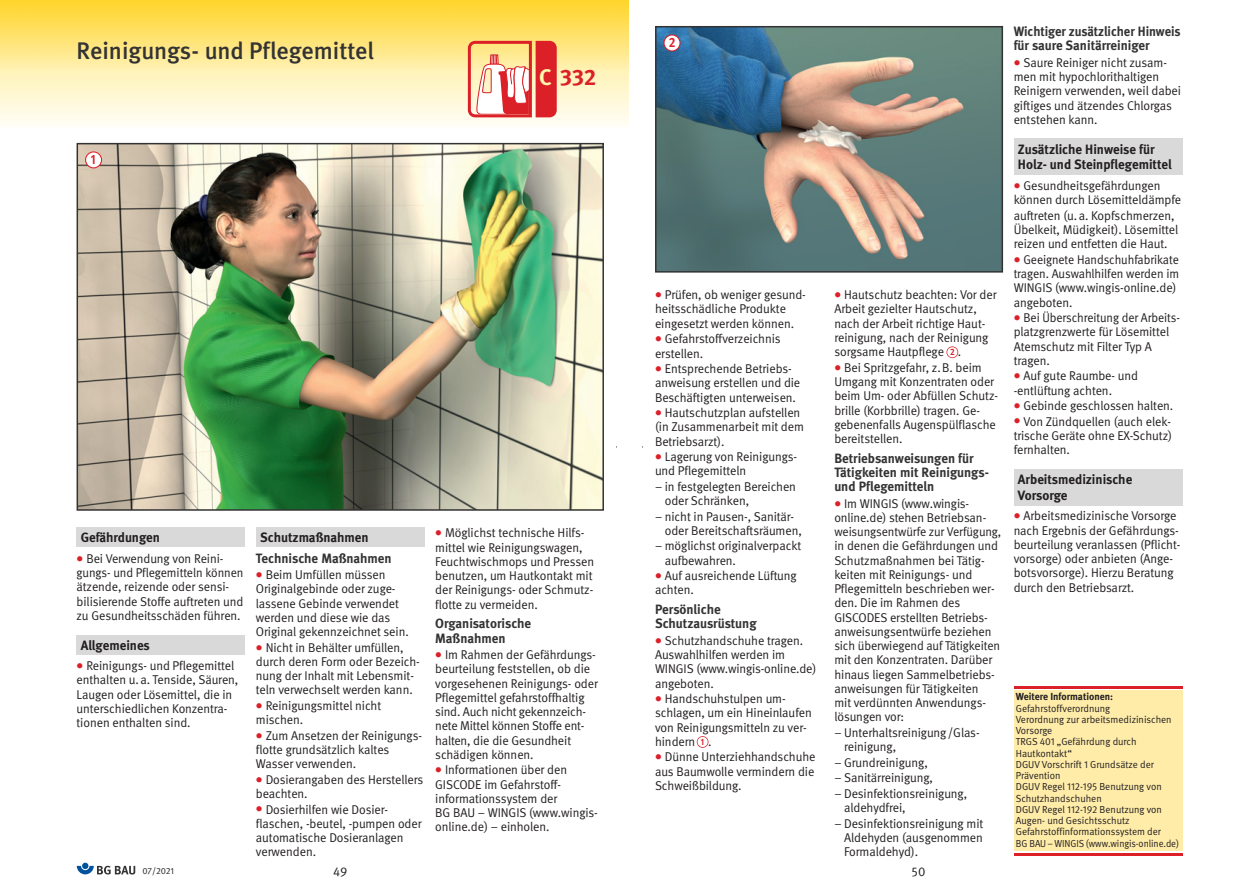
<style>
.page{position:relative;width:1259px;height:893px;background:#fff}
.page>*{position:absolute;margin:0;border:0;box-sizing:border-box;transform-origin:0 0}
.t1{font:500 24px "DGUV Meta";color:#333}
.t2{font:700 22.5px "DGUV Meta";color:#db2028}
.t3{font:700 13.5px/14.2px "DGUV Meta";color:#333}
.t4{font:700 13.5px/15.8px "DGUV Meta";color:#231f20}
.t5{font:700 13.5px/14.2px "DGUV Meta";color:#333;scale:.94 1}
.t6{font:700 13.5px "DGUV Meta";color:#db2028;scale:.9 1}
.t7{font:12.75px/14.2px "DGUV Meta";letter-spacing:-.005em;color:#231f20}
.t8{font:12.75px/14.2px "DGUV Meta";letter-spacing:-.005em;color:#231f20;scale:.94 1}
.t9{font:10.2px/11.2px "DGUV Meta";color:#231f20}
.t10{font:700 10.2px "DGUV Meta";color:#231f20}
.t11{font:700 9.3px "DGUV Meta";color:#db2028;scale:.9 1}
.t12{font:9px "DGUV Meta";letter-spacing:-.005em;color:#231f20}
.s1{color:#fff9ae}
</style>
<div class="page">
<img style="left:658px;top:29px;width:342px;height:241px">
<div style="left:655px;top:26px;width:348px;height:247px;border:2px solid #333"></div>
<div style="left:1013px;top:690px;width:169px;height:161px;background:#ffeca9"></div>
<hr style="left:1013px;top:686px;width:169px;height:2px;background:#db2028">
<hr style="left:1013px;top:853px;width:169px;height:2px;background:#db2028">
<svg style="left:697px;top:736px;width:11px;height:12px"></svg>
<div style="left:697px;top:737px;width:11px;height:10px;background:#fff;border-radius:50%"></div>
<svg style="left:663px;top:34px;width:17px;height:17px"></svg>
<div style="left:664px;top:36px;width:15px;height:14px;background:#fff;border-radius:50%"></div>
<svg style="left:946px;top:346px;width:12px;height:12px"></svg>
<div style="left:947px;top:347px;width:10px;height:10px;background:#fff;border-radius:50%"></div>
<div style="left:1013px;top:139px;width:169px;height:36px;background:#d9d9d9"></div>
<div style="left:1013px;top:469px;width:169px;height:36px;background:#d9d9d9"></div>
<svg style="left:0;top:73px;width:629px;height:52px;background:#fef6d7"></svg>
<img style="left:0;top:0;width:629px;height:73px">
<svg style="left:468px;top:41px;width:60px;height:76px"></svg>
<svg style="left:535px;top:41px;width:22px;height:76px;background:#dc2a2f"></svg>
<div style="left:77px;top:528px;width:168px;height:19px;background:#d9d9d9"></div>
<div style="left:256px;top:528px;width:168px;height:19px;background:#d9d9d9"></div>
<div style="left:77px;top:636px;width:168px;height:19px;background:#d9d9d9"></div>
<svg style="left:77px;top:863px;width:58px;height:11px"></svg>
<img style="left:80px;top:146px;width:521px;height:362px">
<div style="left:77px;top:143px;width:527px;height:368px;border:2px solid #333"></div>
<svg style="left:85px;top:151px;width:17px;height:17px"></svg>
<div style="left:86px;top:152px;width:15px;height:15px;background:#fff;border-radius:50%"></div>
<h1 class="t1" style="left:77px;top:41px;width:299px">Reinigungs- und Pflegemittel</h1>
<p class="t6" style="left:91px;top:154px;width:7px">1</p>
<h2 class="t2" style="left:539px;top:68px;width:58px"><span class="s1">C</span> 332</h2>
<p class="t4" style="left:81px;top:531px;width:81px">Gefährdungen</p>
<p class="t7" style="left:77px;top:552px;width:168px;text-indent:10px">Bei Verwendung von Reini - gungs- und Pflegemitteln können ätzende, reizende oder sensi - bilisierende Stoffe auftreten und zu Gesundheitsschäden führen.</p>
<p class="t4" style="left:81px;top:638px;width:71px">Allgemeines</p>
<p class="t7" style="left:77px;top:660px;width:163px;text-indent:10px">Reinigungs- und Pflegemittel enthalten u. a. Tenside, Säuren,<br>Laugen oder Lösemittel, die in unterschiedlichen Konzentra - tionen enthalten sind.</p>
<p class="t4" style="left:260px;top:531px;width:110px">Schutzmaßnahmen</p>
<p class="t3" style="left:256px;top:552px;width:137px">Technische Maßnahmen</p>
<p class="t7" style="left:256px;top:569px;width:154px;text-indent:10px">Beim Umfüllen müssen<br>Originalgebinde oder zuge - lassene Gebinde verwendet werden und diese wie das<br>Original gekennzeichnet sein.</p>
<p class="t7" style="left:256px;top:641px;width:165px;text-align:center">Nicht in Behälter umfüllen, durch deren Form oder Bezeich - nung der Inhalt mit Lebensmit - teln verwechselt werden kann.</p>
<p class="t7" style="left:256px;top:699px;width:127px;text-indent:10px">Reinigungsmittel nicht mischen.</p>
<p class="t7" style="left:256px;top:729px;width:168px;text-indent:10px">Zum Ansetzen der Reinigungs - flotte grundsätzlich kaltes<br>Wasser verwenden.</p>
<p class="t7" style="left:256px;top:773px;width:169px;text-indent:10px">Dosierangaben des Herstellers beachten.</p>
<p class="t7" style="left:256px;top:803px;width:167px;text-indent:10px">Dosierhilfen wie Dosier - flaschen, -beutel, -pumpen oder automatische Dosieranlagen verwenden.</p>
<p class="t7" style="left:435px;top:527px;width:160px;text-indent:10px">Möglichst technische Hilfs - mittel wie Reinigungswagen,<br>Feuchtwischmops und Pressen benutzen, um Hautkontakt mit der Reinigungs- oder Schmutz - flotte zu vermeiden.</p>
<p class="t3" style="left:435px;top:618px;width:97px">Organisatorische<br>Maßnahmen</p>
<p class="t7" style="left:435px;top:648px;width:164px;text-indent:10px">Im Rahmen der Gefährdungs - beurteilung feststellen, ob die vorgesehenen Reinigungs- oder<br>Pflegemittel gefahrstoffhaltig sind. Auch nicht gekennzeich - nete Mittel können Stoffe ent - halten, die die Gesundheit schädigen können.</p>
<p class="t7" style="left:435px;top:764px;width:164px;text-indent:10px">Informationen über den<br>GISCODE im Gefahrstoff - informations system der<br>BG BAU – WINGIS (www.wingis&shy;online.de) – einholen.</p>
<p class="t6" style="left:669px;top:37px;width:9px">2</p>
<p class="t7" style="left:655px;top:289px;width:152px;text-indent:10px">Prüfen, ob weniger gesund&shy;heitsschädliche Produkte eingesetzt werden können.</p>
<p class="t7" style="left:655px;top:333px;width:127px;text-indent:10px">Gefahrstoffverzeichnis erstellen.</p>
<p class="t7" style="left:655px;top:362px;width:147px;text-align:center">Entsprechende Betriebs - anweisung erstellen und die<br>Beschäftigten unterweisen.</p>
<p class="t7" style="left:655px;top:406px;width:150px;text-indent:10px">Hautschutzplan aufstellen (in Zusammenarbeit mit dem<br>Betriebsarzt).</p>
<p class="t7" style="left:655px;top:450px;width:144px;text-indent:10px">Lagerung von Reinigungs&shy;und Pflegemitteln</p>
<p class="t7" style="left:665px;top:480px;width:133px;text-indent:-10px">− in festgelegten Bereichen oder Schränken,</p>
<p class="t7" style="left:665px;top:510px;width:139px;text-indent:-10px">− nicht in Pausen-, Sanitär&shy;oder Bereitschaftsräumen,</p>
<p class="t7" style="left:665px;top:540px;width:138px;text-indent:-10px">− möglichst originalverpackt aufbewahren.</p>
<p class="t7" style="left:655px;top:570px;width:143px;text-indent:10px">Auf ausreichende Lüftung achten.</p>
<p class="t3" style="left:655px;top:603px;width:103px">Persönliche<br>Schutzausrüstung</p>
<p class="t7" style="left:655px;top:634px;width:163px;text-indent:10px">Schutzhandschuhe tragen.<br>Auswahlhilfen werden im<br>WINGIS (www.wingis-online.de) angeboten.</p>
<p class="t7" style="left:655px;top:692px;width:158px;text-indent:10px">Handschuhstulpen um - schlagen, um ein Hineinlaufen von Reinigungsmitteln zu ver - hindern .</p>
<p class="t7" style="left:655px;top:751px;width:162px;text-align:justify;text-indent:10px">Dünne Unterziehhandschuhe aus Baumwolle vermindern die Schweißbildung.</p>
<p class="t11" style="left:701px;top:738px;width:5px">1</p>
<p class="t7" style="left:834px;top:289px;width:164px;text-indent:10px">Hautschutz beachten: Vor der<br>Arbeit gezielter Hautschutz, nach der Arbeit richtige Haut - reinigung, nach der Reinigung sorgsame Hautpflege .</p>
<p class="t7" style="left:834px;top:361px;width:165px;text-indent:10px">Bei Spritzgefahr, z. B. beim<br>Umgang mit Konzentraten oder beim Um- oder Abfüllen Schutz - brille (Korbbrille) tragen. Ge - gebenenfalls Augenspülflasche bereitstellen.</p>
<p class="t3" style="left:834px;top:452px;width:156px">Betriebsanweisungen für<br>Tätigkeiten mit Reinigungs&shy;und Pflegemitteln</p>
<p class="t7" style="left:834px;top:497px;width:168px;text-indent:10px">Im WINGIS (www.wingis&shy;online.de) stehen Betriebsan - wei sungsentwürfe zur Verfügung, in denen die Gefähr dungen und<br>Schutzmaßnahmen bei Tätig - keiten mit Reinigungs- und<br>Pflegemitteln beschrieben wer&shy;den. Die im Rahmen des<br>GISCODES erstellten Betriebs - anweisungsentwürfe beziehen sich überwiegend auf Tätigkeiten mit den Konzentraten. Darüber hinaus liegen Sammelbetriebs - anweisungen für Tätigkeiten<br>mit verdünnten Anwendungs - lösungen vor:</p>
<p class="t7" style="left:844px;top:726px;width:137px;text-indent:-10px">− Unterhaltsreinigung /Glas - reinigung,</p>
<p class="t7" style="left:834px;top:755px;width:134px;line-height:15.6px">− Grundreinigung,<br>− Sanitärreinigung,<br>− Desinfektionsreinigung,</p>
<p class="t7" style="left:834px;top:801px;width:150px;line-height:15.5px;text-indent:10px">aldehydfrei,<br>− Desinfektionsreinigung mit</p>
<p class="t7" style="left:844px;top:831px;width:140px">Aldehyden (ausgenommen<br>Formaldehyd).</p>
<p class="t11" style="left:950px;top:348px;width:7px">2</p>
<p class="t12" style="left:142px;top:868px;width:33px">07/2021</p>
<p class="t7" style="left:333px;top:865px;width:16px">49</p>
<p class="t7" style="left:912px;top:865px;width:15px">50</p>
<p class="t5" style="left:1013px;top:25px;width:179px">Wichtiger zusätzlicher Hinweis für saure Sanitärreiniger</p>
<p class="t7" style="left:1013px;top:56px;width:169px;text-indent:10px">Saure Reiniger nicht zusam&shy;men mit hypochlorithaltigen<br>Reinigern verwenden, weil dabei giftiges und ätzendes Chlorgas entstehen kann.</p>
<p class="t4" style="left:1018px;top:142px;width:155px">Zusätzliche Hinweise für<br>Holz- und Steinpflegemittel</p>
<p class="t7" style="left:1013px;top:179px;width:169px;text-indent:10px">Gesundheitsgefährdungen können durch Lösemitteldämpfe</p>
<p class="t7" style="left:1013px;top:209px;width:166px">auftreten (u. a. Kopfschmerzen,<br>Übelkeit, Müdigkeit). Lösemittel reizen und entfetten die Haut.</p>
<p class="t8" style="left:1013px;top:253px;width:177px;text-indent:10px">Geeignete Handschuhfabrikate tragen. Auswahlhilfen werden im<br>WINGIS (www.wingis-online.de) angeboten.</p>
<p class="t8" style="left:1013px;top:311px;width:178px;text-indent:10px">Bei Überschreitung der Arbeits - platzgrenzwerte für Lösemittel<br>Atemschutz mit Filter Typ A tragen.</p>
<p class="t7" style="left:1013px;top:370px;width:126px;text-indent:10px">Auf gute Raumbe- und -ent lüftung achten.</p>
<p class="t7" style="left:1023px;top:399px;width:151px;line-height:15.6px">Gebinde geschlossen halten.<br>Von Zündquellen (auch elek -</p>
<p class="t7" style="left:1013px;top:429px;width:160px">trische Geräte ohne EX-Schutz) fernhalten.</p>
<p class="t4" style="left:1018px;top:472px;width:116px">Arbeitsmedizinische<br>Vorsorge</p>
<p class="t7" style="left:1013px;top:510px;width:168px;text-indent:10px">Arbeitsmedizinische Vorsorge nach Ergebnis der Gefährdungs - beurteilung veranlassen (Pflicht - vorsorge) oder anbieten (Ange - botsvorsorge). Hierzu Beratung durch den Betriebsarzt.</p>
<p class="t10" style="left:1016px;top:693px;width:99px">Weitere Informationen:</p>
<p class="t9" style="left:1016px;top:703px;width:165px">Gefahrstoffverordnung<br>Verordnung zur arbeitsmedizinischen<br>Vorsorge<br>TRGS 401 „Gefährdung durch<br>Hautkontakt“<br>DGUV Vorschrift 1 Grundsätze der<br>Prävention<br>DGUV Regel 112-195 Benutzung von<br>Schutzhandschuhen<br>DGUV Regel 112-192 Benutzung von<br>Augen- und Gesichtsschutz<br>Gefahrstoffinformationssystem der<br>BG BAU – WINGIS (www.wingis-online.de)</p>
</div>
